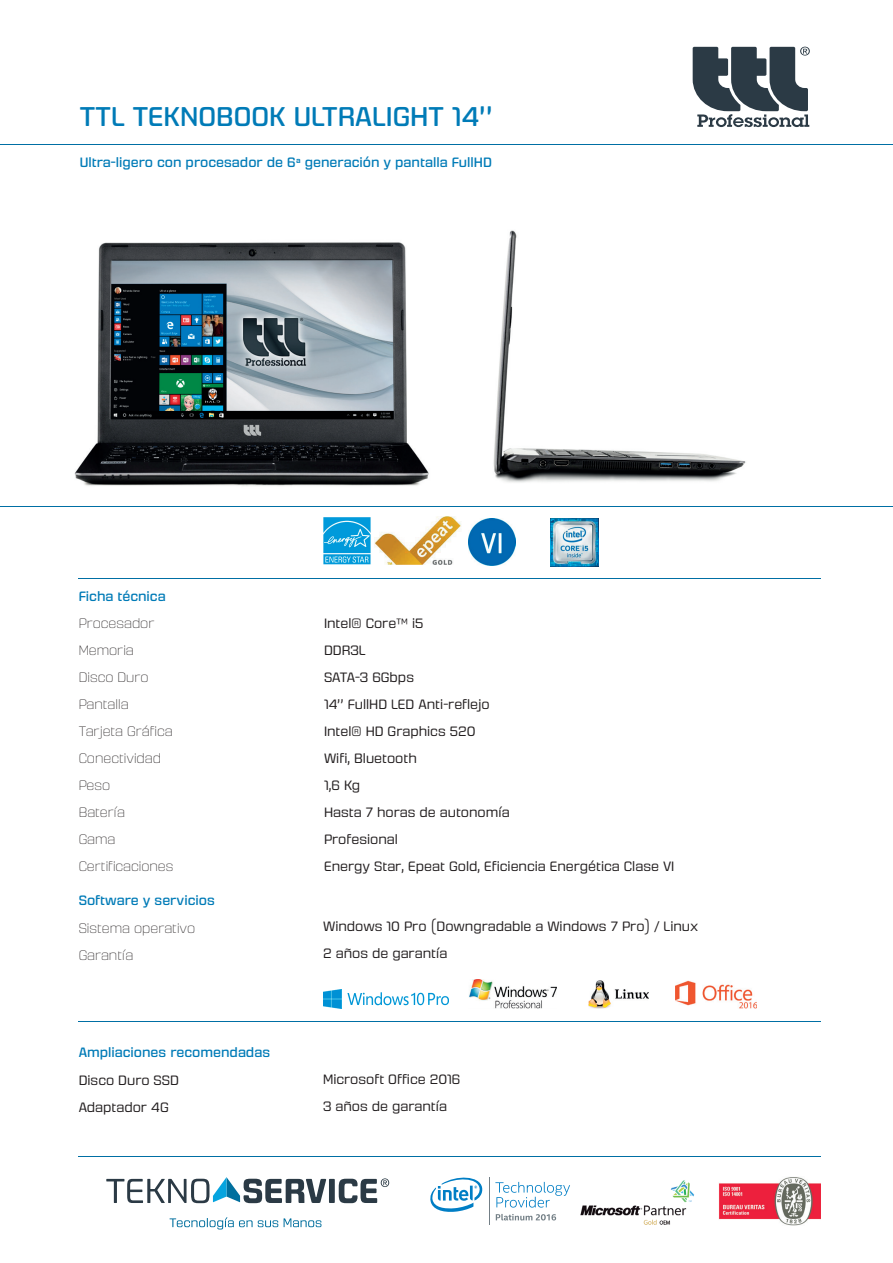
<style>
.page{position:relative;width:893px;height:1263px;background:#fff}
.page>*{position:absolute;margin:0;border:0;box-sizing:border-box;transform-origin:0 0}
.t1{font:27px "Fromthe Stars Rg";color:#007bb7}
.t2{font:13.5px/27px "Fromthe Stars Bk";color:#231f20}
.t3{font:13.5px/27px "Fromthe Stars El";color:#231f20}
.t4{font:13.5px "Fromthe Stars Rg";color:#007bb7}
</style>
<div class="page">
<img style="left:580px;top:1180px;width:114px;height:45px">
<svg style="left:496px;top:1214px;width:60px;height:6px"></svg>
<svg style="left:495px;top:1182px;width:75px;height:25px"></svg>
<svg style="left:430px;top:1177px;width:53px;height:35px"></svg>
<hr style="left:489px;top:1177px;width:1px;height:48px;background:#737f86">
<img style="left:718px;top:1177px;width:103px;height:48px">
<hr style="left:79px;top:1156px;width:742px;height:1px;background:#006fa4">
<hr style="left:79px;top:1021px;width:742px;height:1px;background:#006fa4">
<hr style="left:0;top:506px;width:893px;height:1px;background:#006fa4">
<hr style="left:79px;top:578px;width:742px;height:1px;background:#006fa4">
<hr style="left:0;top:144px;width:893px;height:1px;background:#006fa4">
<svg style="left:693px;top:47px;width:117px;height:80px"></svg>
<img style="left:323px;top:517px;width:48px;height:47px">
<img style="left:374px;top:517px;width:87px;height:47px">
<svg style="left:106px;top:1177px;width:283px;height:26px"></svg>
<svg style="left:170px;top:1217px;width:108px;height:12px"></svg>
<svg style="left:284px;top:1218px;width:37px;height:9px"></svg>
<img style="left:493px;top:230px;width:253px;height:253px">
<img style="left:550px;top:519px;width:48px;height:48px">
<img style="left:469px;top:519px;width:47px;height:47px">
<img style="left:675px;top:981px;width:82px;height:27px">
<img style="left:588px;top:980px;width:61px;height:28px">
<img style="left:469px;top:980px;width:88px;height:28px">
<img style="left:323px;top:989px;width:125px;height:19px">
<img style="left:74px;top:242px;width:355px;height:244px">
<h1 class="t1" style="left:80px;top:101px;width:414px">TTL TEKNOBOOK ULTRALIGHT 14’’</h1>
<p class="t4" style="left:80px;top:155px;width:414px">Ultra-ligero con procesador de 6ª generación y pantalla FullHD</p>
<p class="t4" style="left:79px;top:588px;width:89px">Ficha técnica</p>
<p class="t3" style="left:79px;top:610px;width:96px">Procesador<br>Memoria<br>Disco Duro<br>Pantalla<br>Tarjeta Gráfica<br>Conectividad<br>Peso<br>Batería<br>Gama<br>Certificaciones</p>
<p class="t2" style="left:324px;top:610px;width:352px">Intel® Core™ i5<br>DDR3L<br>SATA-3 6Gbps<br>14’’ FullHD LED Anti-reflejo<br>Intel® HD Graphics 520<br>Wifi, Bluetooth<br>1,6 Kg<br>Hasta 7 horas de autonomía<br>Profesional<br>Energy Star, Epeat Gold, Eficiencia Energética Clase VI</p>
<p class="t4" style="left:79px;top:892px;width:138px">Software y servicios</p>
<p class="t3" style="left:79px;top:915px;width:118px">Sistema operativo<br>Garantía</p>
<p class="t4" style="left:79px;top:1044px;width:193px">Ampliaciones recomendadas</p>
<p class="t2" style="left:323px;top:912px;width:377px">Windows 10 Pro (Downgradable a Windows 7 Pro) / Linux<br>2 años de garantía</p>
<p class="t2" style="left:79px;top:1067px;width:102px">Disco Duro SSD<br>Adaptador 4G</p>
<p class="t2" style="left:323px;top:1066px;width:139px">Microsoft Office 2016<br>3 años de garantía</p>
</div>
